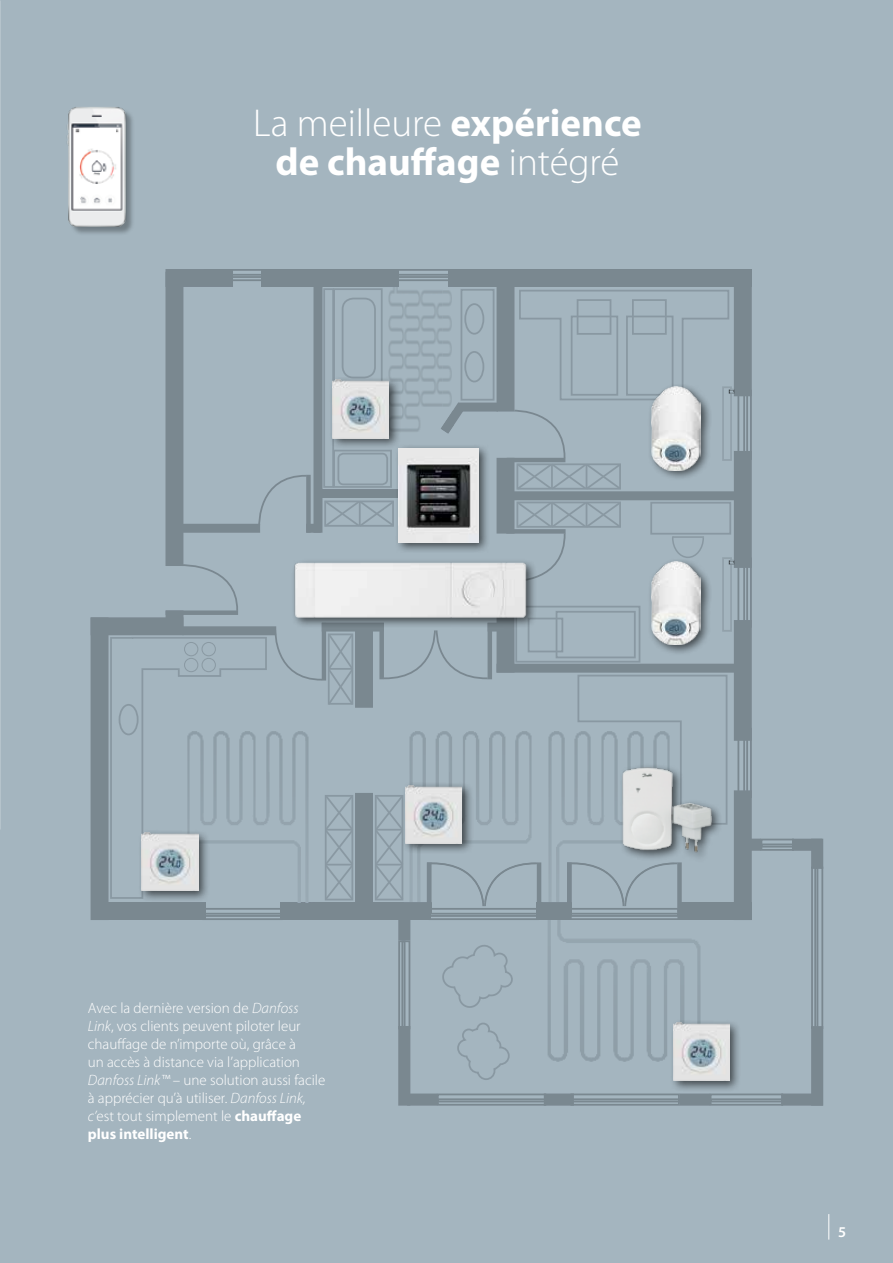
<style>
.page{position:relative;width:893px;height:1263px;background:#a4b5bf}
.page>*{position:absolute;margin:0;border:0;box-sizing:border-box;transform-origin:0 0}
.t1{font:700 39px/39px "Myriad Pro";color:#fff;text-align:center}
.t2{font:300 15px/18px "Myriad Pro";color:#fff}
.t3{font:600 15px "Myriad Pro";color:#fff}
.s1{font-weight:300}
.s2{font-style:italic}
.s3{font-weight:700}
</style>
<div class="page">
<div style="left:91px;top:617px;width:17px;height:303px;background:#7a8890"></div>
<div style="left:91px;top:617px;width:92px;height:18px;background:#7a8890"></div>
<div style="left:166px;top:610px;width:17px;height:19px;background:#7a8890"></div>
<div style="left:166px;top:610px;width:72px;height:5px;background:#7a8890"></div>
<svg style="left:181px;top:563px;width:57px;height:48px"></svg>
<div style="left:165px;top:272px;width:18px;height:294px;background:#7a8890"></div>
<div style="left:165px;top:269px;width:68px;height:18px;background:#7a8890"></div>
<div style="left:183px;top:626px;width:93px;height:9px;background:#7a8890"></div>
<div style="left:180px;top:524px;width:80px;height:9px;background:#7a8890"></div>
<div style="left:313px;top:271px;width:9px;height:262px;background:#7a8890"></div>
<div style="left:306px;top:524px;width:15px;height:9px;background:#7a8890"></div>
<div style="left:261px;top:269px;width:137px;height:18px;background:#7a8890"></div>
<div style="left:306px;top:475px;width:5px;height:58px;background:#7a8890"></div>
<svg style="left:257px;top:475px;width:49px;height:49px"></svg>
<div style="left:497px;top:271px;width:17px;height:141px;background:#7a8890"></div>
<div style="left:497px;top:458px;width:17px;height:76px;background:#7a8890"></div>
<div style="left:497px;top:580px;width:17px;height:92px;background:#79878f"></div>
<div style="left:319px;top:489px;width:84px;height:9px;background:#7a8890"></div>
<svg style="left:454px;top:402px;width:12px;height:23px"></svg>
<div style="left:448px;top:269px;width:304px;height:18px;background:#7a8890"></div>
<div style="left:499px;top:491px;width:247px;height:9px;background:#7a8890"></div>
<div style="left:496px;top:664px;width:249px;height:9px;background:#7a8890"></div>
<div style="left:322px;top:622px;width:62px;height:9px;background:#7a8890"></div>
<div style="left:355px;top:626px;width:18px;height:82px;background:#7a8890"></div>
<div style="left:355px;top:793px;width:18px;height:117px;background:#7a8890"></div>
<div style="left:97px;top:902px;width:108px;height:18px;background:#7a8890"></div>
<div style="left:280px;top:902px;width:151px;height:18px;background:#7a8890"></div>
<div style="left:679px;top:902px;width:73px;height:18px;background:#7a8890"></div>
<div style="left:734px;top:790px;width:18px;height:130px;background:#7a8890"></div>
<div style="left:734px;top:620px;width:18px;height:121px;background:#7a8890"></div>
<div style="left:734px;top:451px;width:18px;height:117px;background:#7a8890"></div>
<div style="left:734px;top:279px;width:18px;height:117px;background:#7a8890"></div>
<div style="left:737px;top:557px;width:15px;height:71px;border:2px solid #939598"></div>
<div style="left:743px;top:557px;width:5px;height:71px;border:2px solid #939598"></div>
<div style="left:202px;top:908px;width:80px;height:12px;border:2px solid #939598"></div>
<div style="left:202px;top:913px;width:80px;height:4px;border:2px solid #939598"></div>
<div style="left:737px;top:390px;width:15px;height:70px;border:2px solid #939598"></div>
<div style="left:743px;top:390px;width:5px;height:70px;border:2px solid #939598"></div>
<div style="left:737px;top:728px;width:15px;height:70px;border:2px solid #939598"></div>
<div style="left:743px;top:728px;width:5px;height:70px;border:2px solid #939598"></div>
<div style="left:357px;top:269px;width:109px;height:12px;border:2px solid #939598"></div>
<div style="left:357px;top:274px;width:109px;height:4px;border:2px solid #939598"></div>
<div style="left:204px;top:269px;width:109px;height:12px;border:2px solid #939598"></div>
<div style="left:204px;top:274px;width:109px;height:4px;border:2px solid #939598"></div>
<div style="left:458px;top:403px;width:40px;height:9px;background:#7a8890"></div>
<div style="left:398px;top:910px;width:12px;height:30px;background:#7a8890"></div>
<div style="left:398px;top:940px;width:12px;height:89px;border:2px solid #939598"></div>
<div style="left:401px;top:940px;width:4px;height:89px;border:2px solid #939598"></div>
<div style="left:437px;top:1093px;width:109px;height:13px;border:2px solid #939598"></div>
<div style="left:437px;top:1098px;width:109px;height:4px;border:2px solid #939598"></div>
<div style="left:398px;top:1026px;width:12px;height:80px;background:#7a8890"></div>
<div style="left:407px;top:1093px;width:30px;height:12px;background:#7a8890"></div>
<div style="left:570px;top:1093px;width:110px;height:13px;border:2px solid #939598"></div>
<div style="left:570px;top:1098px;width:110px;height:4px;border:2px solid #939598"></div>
<div style="left:544px;top:1093px;width:30px;height:12px;background:#7a8890"></div>
<div style="left:680px;top:1093px;width:30px;height:12px;background:#7a8890"></div>
<div style="left:710px;top:1093px;width:73px;height:13px;border:2px solid #939598"></div>
<div style="left:710px;top:1098px;width:73px;height:4px;border:2px solid #939598"></div>
<div style="left:781px;top:1093px;width:42px;height:12px;background:#7a8890"></div>
<div style="left:811px;top:839px;width:12px;height:30px;background:#7a8890"></div>
<div style="left:811px;top:867px;width:12px;height:162px;border:2px solid #939598"></div>
<div style="left:814px;top:867px;width:4px;height:162px;border:2px solid #939598"></div>
<div style="left:811px;top:1026px;width:12px;height:80px;background:#7a8890"></div>
<div style="left:760px;top:839px;width:34px;height:12px;border:2px solid #939598"></div>
<div style="left:760px;top:843px;width:34px;height:4px;border:2px solid #939598"></div>
<div style="left:792px;top:839px;width:30px;height:12px;background:#7a8890"></div>
<div style="left:738px;top:839px;width:23px;height:12px;background:#7a8890"></div>
<div style="left:488px;top:622px;width:9px;height:9px;background:#7a8890"></div>
<img style="left:548px;top:920px;width:153px;height:142px">
<img style="left:268px;top:731px;width:41px;height:171px">
<img style="left:389px;top:287px;width:63px;height:145px">
<img style="left:441px;top:409px;width:13px;height:25px">
<svg style="left:110px;top:637px;width:158px;height:262px"></svg>
<div style="left:184px;top:658px;width:14px;height:14px;border:1px solid #bcbec0;border-radius:50%"></div>
<div style="left:202px;top:658px;width:14px;height:14px;border:1px solid #bcbec0;border-radius:50%"></div>
<div style="left:184px;top:642px;width:14px;height:14px;border:1px solid #bcbec0;border-radius:50%"></div>
<div style="left:202px;top:642px;width:14px;height:14px;border:1px solid #bcbec0;border-radius:50%"></div>
<div style="left:323px;top:288px;width:11px;height:200px;border:2px solid #bcbec0"></div>
<div style="left:333px;top:288px;width:50px;height:95px;border:2px solid #bcbec0"></div>
<div style="left:342px;top:298px;width:34px;height:80px;border:2px solid #bcbec0;border-radius:11px"></div>
<div style="left:461px;top:289px;width:33px;height:112px;border:2px solid #bcbec0"></div>
<div style="left:464px;top:351px;width:20px;height:31px;border:2px solid #bcbec0;border-radius:50%"></div>
<div style="left:464px;top:303px;width:20px;height:32px;border:2px solid #bcbec0;border-radius:50%"></div>
<div style="left:515px;top:606px;width:125px;height:57px;border:2px solid #bcbec0"></div>
<div style="left:556px;top:611px;width:80px;height:47px;border:2px solid #bcbec0"></div>
<div style="left:650px;top:502px;width:81px;height:33px;border:2px solid #bcbec0"></div>
<div style="left:119px;top:704px;width:20px;height:31px;border:2px solid #bcbec0;border-radius:50%"></div>
<svg style="left:672px;top:536px;width:32px;height:22px"></svg>
<svg style="left:513px;top:409px;width:108px;height:82px"></svg>
<svg style="left:514px;top:500px;width:108px;height:78px"></svg>
<svg style="left:323px;top:447px;width:71px;height:80px"></svg>
<svg style="left:325px;top:795px;width:28px;height:106px"></svg>
<svg style="left:373px;top:629px;width:355px;height:291px"></svg>
<svg style="left:274px;top:628px;width:81px;height:77px"></svg>
<div style="left:722px;top:386px;width:10px;height:75px;border:2px solid #d1d3d4"></div>
<svg style="left:519px;top:290px;width:215px;height:111px"></svg>
<div style="left:722px;top:557px;width:10px;height:75px;border:2px solid #d1d3d4"></div>
<svg style="left:729px;top:559px;width:5px;height:5px"></svg>
<div style="left:528px;top:618px;width:35px;height:34px;border:2px solid #bcbec0"></div>
<svg style="left:457px;top:1023px;width:53px;height:57px"></svg>
<svg style="left:442px;top:945px;width:71px;height:63px"></svg>
<div style="left:647px;top:383px;width:66px;height:98px;background:#000;opacity:.6"></div>
<img style="left:651px;top:387px;width:50px;height:83px">
<div style="left:291px;top:558px;width:246px;height:70px;background:#000;opacity:.6"></div>
<img style="left:291px;top:562px;width:238px;height:55px">
<div style="left:647px;top:558px;width:66px;height:98px;background:#000;opacity:.6"></div>
<img style="left:651px;top:562px;width:50px;height:83px">
<div style="left:669px;top:1018px;width:73px;height:74px;background:#000;opacity:.6"></div>
<img style="left:673px;top:1022px;width:56px;height:58px">
<div style="left:402px;top:781px;width:72px;height:74px;background:#000;opacity:.6"></div>
<img style="left:406px;top:785px;width:56px;height:58px">
<div style="left:328px;top:376px;width:73px;height:74px;background:#000;opacity:.6"></div>
<img style="left:332px;top:380px;width:57px;height:58px">
<div style="left:138px;top:829px;width:72px;height:74px;background:#000;opacity:.6"></div>
<img style="left:142px;top:833px;width:56px;height:58px">
<div style="left:619px;top:763px;width:104px;height:99px;background:#000;opacity:.6"></div>
<img style="left:621px;top:763px;width:92px;height:92px">
<div style="left:395px;top:444px;width:95px;height:110px;background:#000;opacity:.6"></div>
<img style="left:399px;top:448px;width:79px;height:94px">
<img style="left:67px;top:107px;width:66px;height:127px">
<svg style="left:828px;top:1214px;width:1px;height:25px"></svg>
<h1 class="t1" style="left:253px;top:102px;width:390px"><span class="s1">La meilleure</span> expérience de chauffage <span class="s1">intégré</span></h1>
<p class="t2" style="left:88px;top:999px;width:239px">Avec la dernière version de <span class="s2">Danfoss Link</span>, vos clients peuvent piloter leur chauffage de n’importe où, grâce à<br>un accès à distance via l’application <span class="s2">Danfoss Link™</span> – une solution aussi facile à apprécier qu’à utiliser. <span class="s2">Danfoss Link, c’</span>est tout simplement le <span class="s3">chauffage plus intelligent</span>.</p>
<p class="t3" style="left:838px;top:1223px;width:10px">5</p>
</div>
